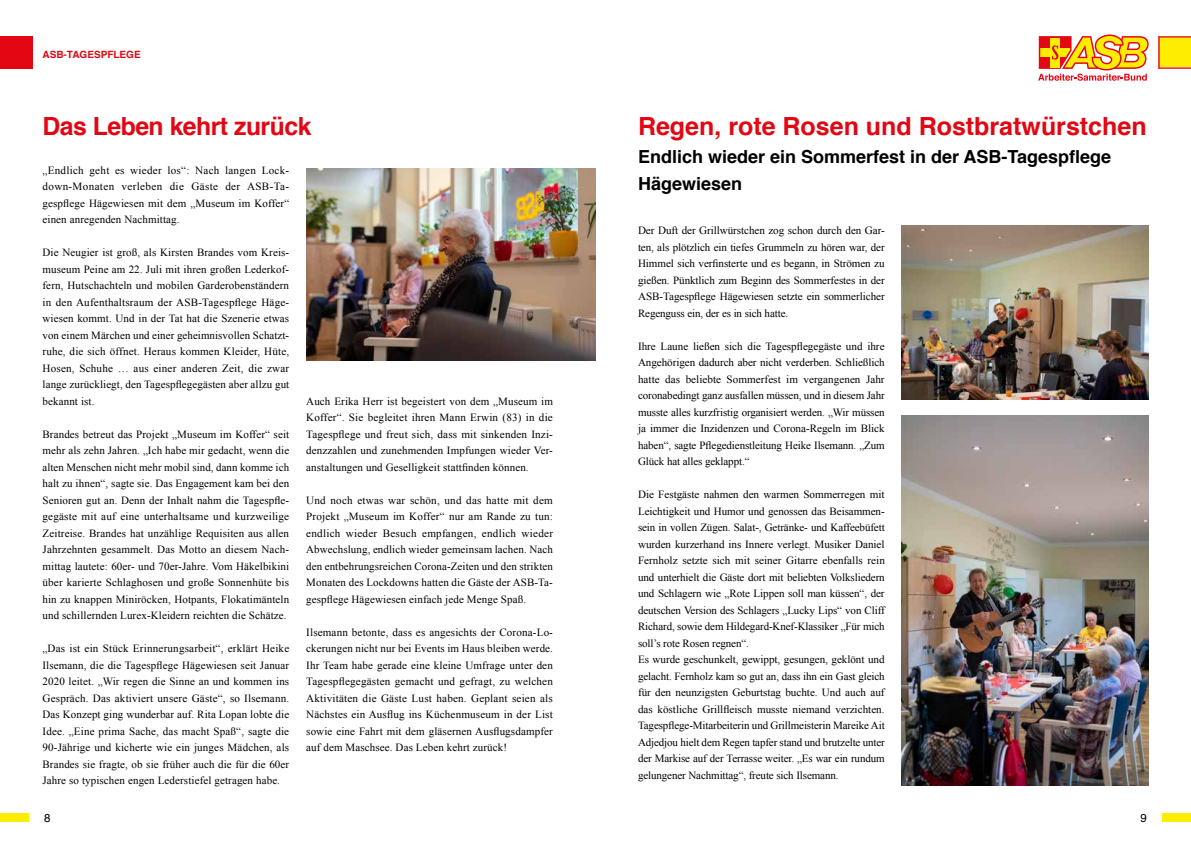
<style>
.page{position:relative;width:1191px;height:842px;background:#fff}
.page>*{position:absolute;margin:0;border:0;box-sizing:border-box;transform-origin:0 0}
.t1{font:700 25px "Helvetica";color:#e30613}
.t2{font:700 25px "Helvetica";letter-spacing:-.02em;color:#e30613}
.t3{font:700 18px/27.5px "Helvetica";color:#000}
.t4{font:11.5px "Helvetica";color:#000}
.t5{font:11px/16.5px "Times New Roman";letter-spacing:-.005em;color:#000;text-align:justify}
.t6{font:700 10px "Helvetica";color:#e30613}
</style>
<div class="page">
<div style="left:0;top:814px;width:29px;height:8px;background:#ffed00"></div>
<div style="left:1162px;top:814px;width:29px;height:8px;background:#ffed00"></div>
<svg style="left:1038px;top:35px;width:110px;height:46px"></svg>
<svg style="left:1158px;top:36px;width:33px;height:33px"></svg>
<div style="left:0;top:36px;width:33px;height:33px;background:#e30613"></div>
<img style="left:901px;top:226px;width:247px;height:173px">
<img style="left:901px;top:415px;width:247px;height:370px">
<img style="left:306px;top:168px;width:289px;height:193px">
<p class="t6" style="left:43px;top:46px;width:100px">ASB-TAGESPFLEGE</p>
<h1 class="t2" style="left:43px;top:106px;width:270px">Das Leben kehrt zurück</h1>
<h1 class="t1" style="left:638px;top:106px;width:510px">Regen, rote Rosen und Rostbratwürstchen</h1>
<h2 class="t3" style="left:638px;top:143px;width:475px">Endlich wieder ein Sommerfest in der ASB-Tagespflege<br>Hägewiesen</h2>
<p class="t5" style="left:43px;top:161px;width:248px">„Endlich geht es wieder los“: Nach langen Lock&shy;down-Monaten verleben die Gäste der ASB-Ta&shy;gespflege Hägewiesen mit dem „Museum im Koffer“ einen anregenden Nachmittag.</p>
<p class="t5" style="left:43px;top:244px;width:248px">Die Neugier ist groß, als Kirsten Brandes vom Kreis&shy;museum Peine am 22. Juli mit ihren großen Lederkof&shy;fern, Hutschachteln und mobilen Garderobenständern in den Aufenthaltsraum der ASB-Tagespflege Häge&shy;wiesen kommt. Und in der Tat hat die Szenerie etwas von einem Märchen und einer geheimnisvollen Schatzt&shy;ruhe, die sich öffnet. Heraus kommen Kleider, Hüte, Hosen, Schuhe … aus einer anderen Zeit, die zwar lange zurückliegt, den Tagespflegegästen aber allzu gut bekannt ist.</p>
<p class="t5" style="left:43px;top:425px;width:248px">Brandes betreut das Projekt „Museum im Koffer“ seit mehr als zehn Jahren. „Ich habe mir gedacht, wenn die alten Menschen nicht mehr mobil sind, dann komme ich halt zu ihnen“, sagte sie. Das Engagement kam bei den Senioren gut an. Denn der Inhalt nahm die Tagespfle&shy;gegäste mit auf eine unterhaltsame und kurzweilige Zeitreise. Brandes hat unzählige Requisiten aus allen Jahrzehnten gesammelt. Das Motto an diesem Nach&shy;mittag lautete: 60er- und 70er-Jahre. Vom Häkelbikini über karierte Schlaghosen und große Sonnenhüte bis hin zu knappen Miniröcken, Hotpants, Flokatimänteln und schillernden Lurex-Kleidern reichten die Schätze.</p>
<p class="t5" style="left:43px;top:640px;width:248px">„Das ist ein Stück Erinnerungsarbeit“, erklärt Heike Ilsemann, die die Tagespflege Hägewiesen seit Januar 2020 leitet. „Wir regen die Sinne an und kommen ins Gespräch. Das aktiviert unsere Gäste“, so Ilsemann.<br>Das Konzept ging wunderbar auf. Rita Lopan lobte die Idee. „Eine prima Sache, das macht Spaß“, sagte die 90-Jährige und kicherte wie ein junges Mädchen, als Brandes sie fragte, ob sie früher auch die für die 60er Jahre so typischen engen Lederstiefel getragen habe.</p>
<p class="t5" style="left:638px;top:222px;width:248px">Der Duft der Grillwürstchen zog schon durch den Gar&shy;ten, als plötzlich ein tiefes Grummeln zu hören war, der Himmel sich verfinsterte und es begann, in Strömen zu gießen. Pünktlich zum Beginn des Sommerfestes in der ASB-Tagespflege Hägewiesen setzte ein sommerlicher Regenguss ein, der es in sich hatte.</p>
<p class="t5" style="left:638px;top:337px;width:248px">Ihre Laune ließen sich die Tagespflegegäste und ihre Angehörigen dadurch aber nicht verderben. Schließlich hatte das beliebte Sommerfest im vergangenen Jahr coronabedingt ganz ausfallen müssen, und in diesem Jahr musste alles kurzfristig organisiert werden. „Wir müssen ja immer die Inzidenzen und Corona-Regeln im Blick haben“, sagte Pflegedienstleitung Heike Ilsemann. „Zum Glück hat alles geklappt.“</p>
<p class="t5" style="left:638px;top:486px;width:248px;text-align:left">Die Festgäste nahmen den warmen Sommerregen mit Leichtigkeit und Humor und genossen das Beisammen&shy;sein in vollen Zügen. Salat-, Getränke- und Kaffeebüfett wurden kurzerhand ins Innere verlegt. Musiker Daniel Fernholz setzte sich mit seiner Gitarre ebenfalls rein und unterhielt die Gäste dort mit beliebten Volksliedern und Schlagern wie „Rote Lippen soll man küssen“, der deutschen Version des Schlagers „Lucky Lips“ von Cliff Richard, sowie dem Hildegard-Knef-Klassiker „Für mich soll’s rote Rosen regnen“.<br>Es wurde geschunkelt, gewippt, gesungen, geklönt und gelacht. Fernholz kam so gut an, dass ihn ein Gast gleich für den neunzigsten Geburtstag buchte. Und auch auf das köstliche Grillfleisch musste niemand verzichten.<br>Tagespflege-Mitarbeiterin und Grillmeisterin Mareike Ait Adjedjou hielt dem Regen tapfer stand und brutzelte unter der Markise auf der Terrasse weiter. „Es war ein rundum gelungener Nachmittag“, freute sich Ilsemann.</p>
<p class="t5" style="left:306px;top:392px;width:248px">Auch Erika Herr ist begeistert von dem „Museum im Koffer“. Sie begleitet ihren Mann Erwin (83) in die Tagespflege und freut sich, dass mit sinkenden Inzi&shy;denzzahlen und zunehmenden Impfungen wieder Ver&shy;anstaltungen und Geselligkeit stattfinden können.</p>
<p class="t5" style="left:306px;top:491px;width:248px">Und noch etwas war schön, und das hatte mit dem Projekt „Museum im Koffer“ nur am Rande zu tun: endlich wieder Besuch empfangen, endlich wieder Abwechslung, endlich wieder gemeinsam lachen. Nach den entbehrungsreichen Corona-Zeiten und den strikten Monaten des Lockdowns hatten die Gäste der ASB-Ta&shy;gespflege Hägewiesen einfach jede Menge Spaß.</p>
<p class="t5" style="left:306px;top:623px;width:248px">Ilsemann betonte, dass es angesichts der Corona-Lo&shy;ckerungen nicht nur bei Events im Haus bleiben werde.<br>Ihr Team habe gerade eine kleine Umfrage unter den Tagespflegegästen gemacht und gefragt, zu welchen Aktivitäten die Gäste Lust haben. Geplant seien als Nächstes ein Ausflug ins Küchenmuseum in der List sowie eine Fahrt mit dem gläsernen Ausflugsdampfer auf dem Maschsee. Das Leben kehrt zurück!</p>
<p class="t4" style="left:44px;top:809px;width:8px">8</p>
<p class="t4" style="left:1140px;top:809px;width:8px">9</p>
</div>
